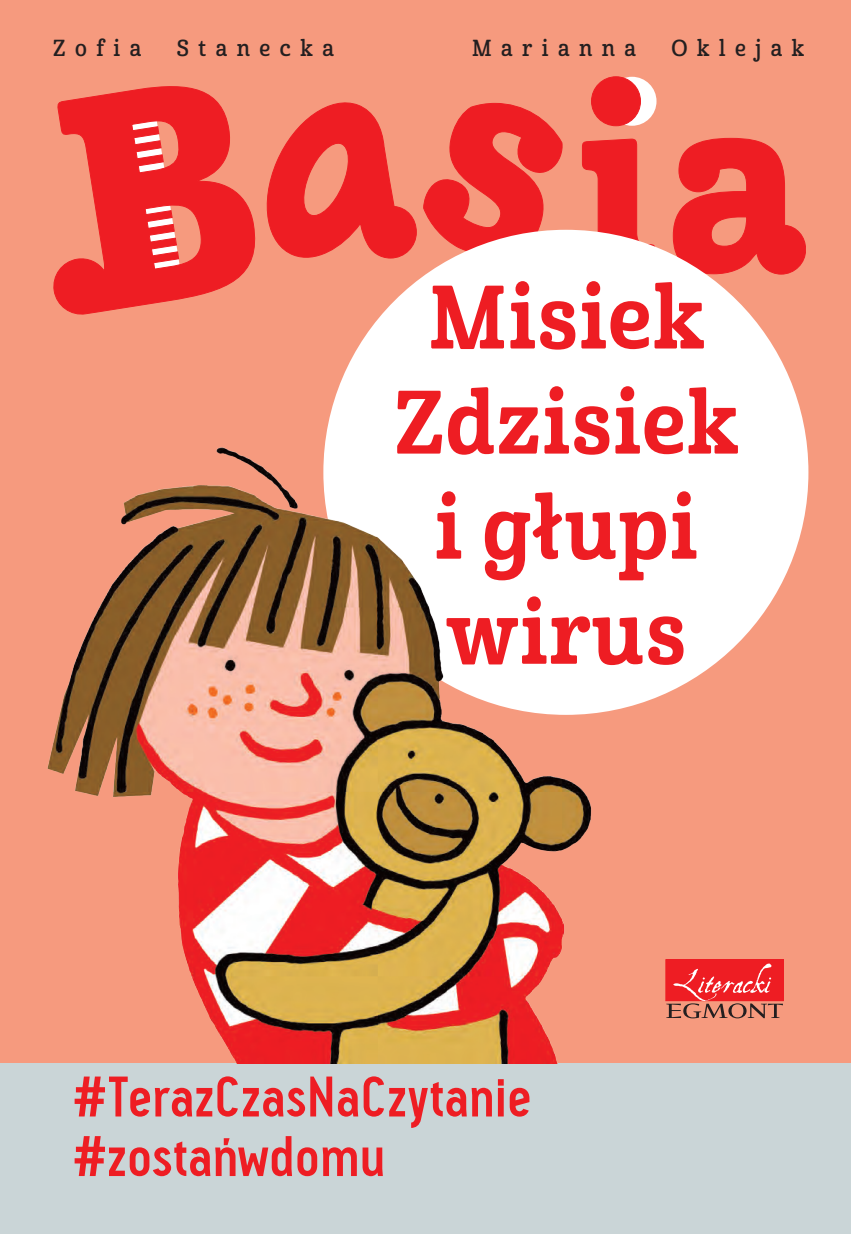
<style>
.page{position:relative;width:851px;height:1234px;background:#fff}
.page>*{position:absolute;margin:0;border:0;box-sizing:border-box;transform-origin:0 0}
.t1{font:87px/105px "Cabrito Con Bol";letter-spacing:.02em;color:#ee1d23;text-align:center}
.t2{font:700 57px/59.6px "Pekora";letter-spacing:-.01em;color:#ee1d23}
.t3{font:22.5px "Cabrito Con Dem";letter-spacing:.425em;color:#231f20}
</style>
<div class="page">
<div style="left:0;top:0;width:850px;height:1099px;background:#f69a7e"></div>
<div style="left:607px;top:77px;width:49px;height:49px;background:#fff;border-radius:50%"></div>
<svg style="left:54px;top:86px;width:202px;height:228px"></svg>
<svg style="left:423px;top:103px;width:139px;height:154px"></svg>
<div style="left:591px;top:77px;width:49px;height:49px;background:#ee1d23;border-radius:50%"></div>
<div style="left:591px;top:77px;width:49px;height:49px;border:1px solid #ee1d23;border-radius:50%"></div>
<svg style="left:581px;top:139px;width:74px;height:108px"></svg>
<svg style="left:672px;top:138px;width:133px;height:136px"></svg>
<svg style="left:266px;top:102px;width:150px;height:157px"></svg>
<div style="left:0;top:1063px;width:850px;height:170px;background:#cad5d7"></div>
<div style="left:665px;top:959px;width:118px;height:41px;background:#ee1d23"></div>
<div style="left:665px;top:959px;width:118px;height:41px;border:1px solid #ee1d23"></div>
<svg style="left:666px;top:963px;width:116px;height:55px"></svg>
<div style="left:323px;top:230px;width:485px;height:484px;background:#fff;border-radius:50%"></div>
<img style="left:47px;top:424px;width:587px;height:639px">
<p class="t3" style="left:53px;top:34px;width:90px">Zofia</p>
<p class="t3" style="left:177px;top:34px;width:158px">Stanecka</p>
<p class="t3" style="left:472px;top:34px;width:165px">Marianna</p>
<p class="t3" style="left:671px;top:34px;width:134px">Oklejak</p>
<h1 class="t1" style="left:394px;top:267px;width:345px">Misiek<br>Zdzisiek i głupi wirus</h1>
<p class="t2" style="left:72px;top:1068px;width:461px">#TerazCzasNaCzytanie #zostańwdomu</p>
</div>
